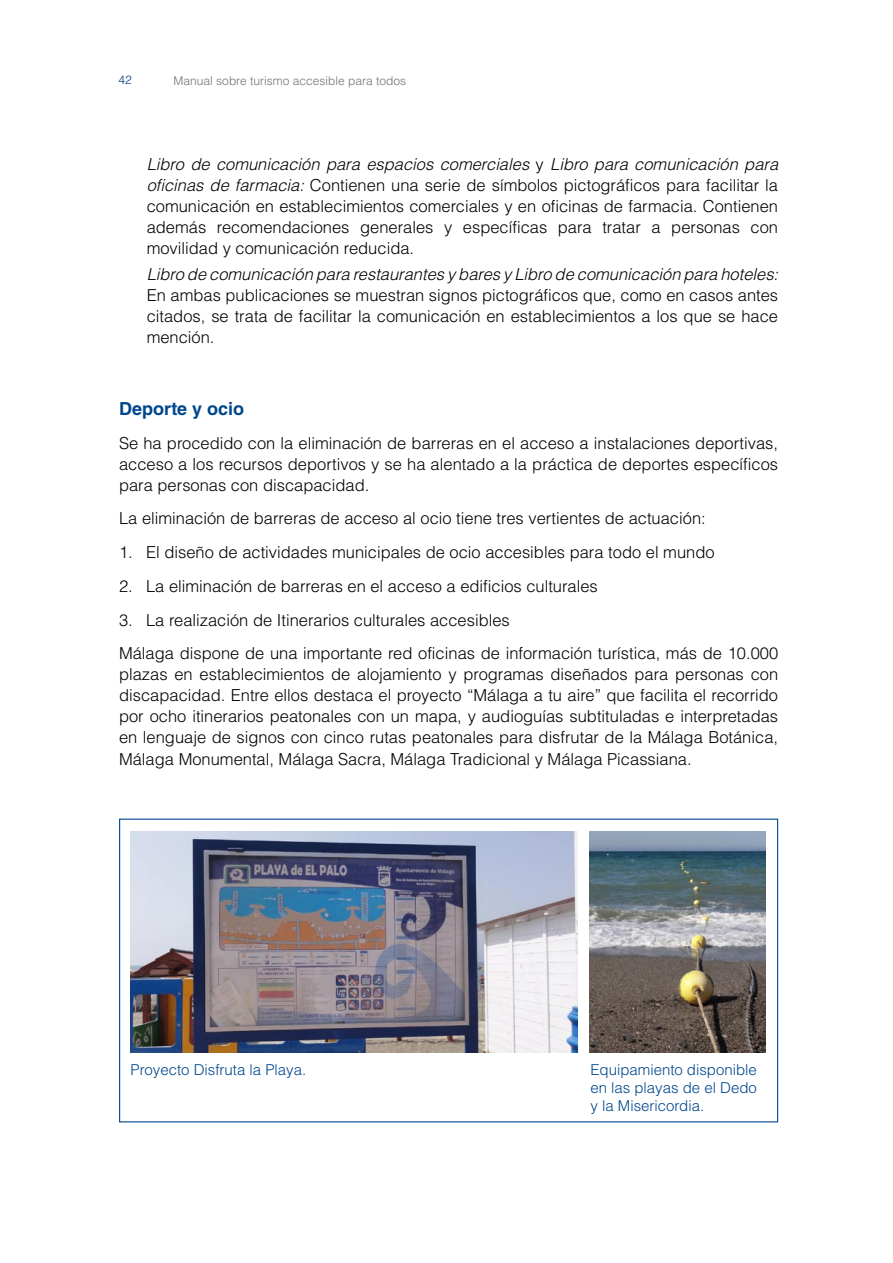
<style>
.page{position:relative;width:893px;height:1263px;background:#fff}
.page>*{position:absolute;margin:0;border:0;box-sizing:border-box;transform-origin:0 0}
.t1{font:700 18px "Helvetica LT Std";color:#00478d}
.t2{font:300 16.5px/21px "Helvetica LT Std";color:#000;text-align:justify}
.t3{font:300 15px/18px "Helvetica LT Std";color:#00478d;text-align:justify}
.t4{font:300 12px "Helvetica LT Std";color:#727375}
.t5{font:300 12px "Helvetica LT Std";color:#003882}
.s1{font-style:italic}
</style>
<div class="page">
<img style="left:131px;top:832px;width:447px;height:220px">
<img style="left:590px;top:832px;width:175px;height:220px">
<p class="t5" style="left:118px;top:72px;width:15px">42</p>
<p class="t4" style="left:174px;top:73px;width:234px">Manual sobre turismo accesible para todos</p>
<p class="t2" style="left:147px;top:154px;width:633px"><span class="s1">Libro de comunicación para espacios comerciales</span> y <span class="s1">Libro para comunicación para oficinas de farmacia:</span> Contienen una serie de símbolos pictográficos para facilitar la comunicación en establecimientos comerciales y en oficinas de farmacia. Contienen además recomendaciones generales y específicas para tratar a personas con movilidad y comunicación reducida.</p>
<p class="t2" style="left:147px;top:263px;width:633px"><span class="s1">Libro de comunicación para restaurantes y bares y Libro de comunicación para hoteles:<br></span>En ambas publicaciones se muestran signos pictográficos que, como en casos antes citados, se trata de facilitar la comunicación en establecimientos a los que se hace mención.</p>
<h6 class="t1" style="left:119px;top:398px;width:127px">Deporte y ocio</h6>
<p class="t2" style="left:119px;top:432px;width:661px">Se ha procedido con la eliminación de barreras en el acceso a instalaciones deportivas, acceso a los recursos deportivos y se ha alentado a la práctica de deportes específicos para personas con discapacidad.</p>
<p class="t2" style="left:119px;top:508px;width:588px">La eliminación de barreras de acceso al ocio tiene tres vertientes de actuación:</p>
<p class="t2" style="left:119px;top:542px;width:597px">1. El diseño de actividades municipales de ocio accesibles para todo el mundo</p>
<p class="t2" style="left:119px;top:575px;width:480px">2. La eliminación de barreras en el acceso a edificios culturales</p>
<p class="t2" style="left:119px;top:609px;width:392px">3. La realización de Itinerarios culturales accesibles</p>
<p class="t2" style="left:119px;top:643px;width:661px">Málaga dispone de una importante red oficinas de información turística, más de 10.000 plazas en establecimientos de alojamiento y programas diseñados para personas con discapacidad. Entre ellos destaca el proyecto “Málaga a tu aire” que facilita el recorrido por ocho itinerarios peatonales con un mapa, y audioguías subtituladas e interpretadas en lenguaje de signos con cinco rutas peatonales para disfrutar de la Málaga Botánica, Málaga Monumental, Málaga Sacra, Málaga Tradicional y Málaga Picassiana.</p>
<p class="t3" style="left:131px;top:1060px;width:177px">Proyecto Disfruta la Playa.</p>
<p class="t3" style="left:590px;top:1060px;width:168px">Equipamiento disponible en las playas de el Dedo y la Misericordia.</p>
</div>
